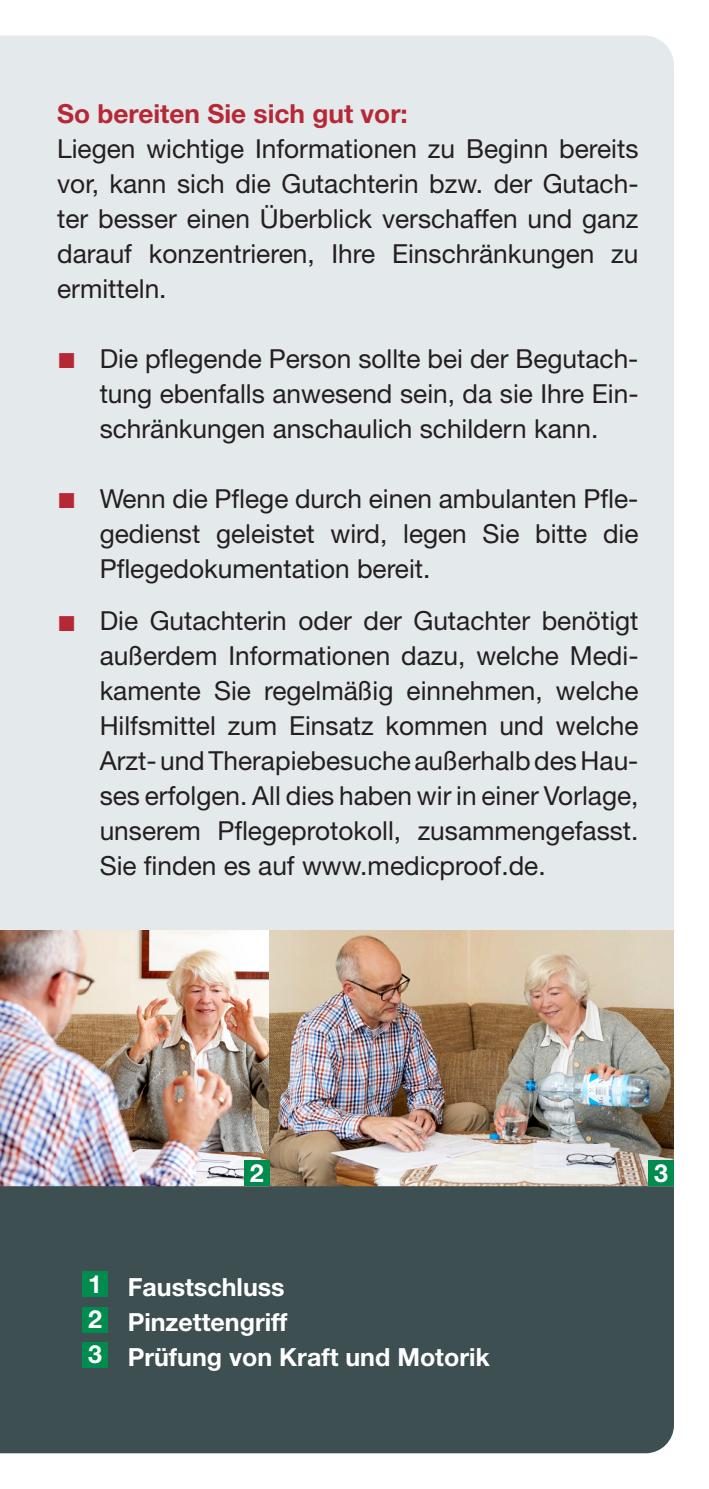
<style>
.page{position:relative;width:709px;height:1489px;background:#fff}
.page>*{position:absolute;margin:0;border:0;box-sizing:border-box;transform-origin:0 0}
.t1{font:26.25px/35px "Helvetica Neue LT Std";color:#231f20;text-align:justify}
.t2{font:700 26.25px "Helvetica Neue LT Std";color:#b72837}
.t3{font:700 25px/35px "Helvetica Neue LT Std";color:#fff}
.s1{font-family:"Arial";font-weight:900;font-size:32.25px;color:#b72837}
</style>
<div class="page">
<div style="left:0;top:35px;width:674px;height:895px;background:#e4e9eb"></div>
<img style="left:0;top:930px;width:674px;height:256px">
<div style="left:0;top:1186px;width:674px;height:267px;background:#3d4f51"></div>
<div style="left:244px;top:1160px;width:26px;height:26px;background:#008c4e"></div>
<div style="left:82px;top:1270px;width:26px;height:26px;background:#008c4e"></div>
<div style="left:82px;top:1306px;width:26px;height:26px;background:#008c4e"></div>
<div style="left:82px;top:1341px;width:26px;height:26px;background:#008c4e"></div>
<div style="left:648px;top:1160px;width:26px;height:26px;background:#008c4e"></div>
<p class="t2" style="left:57px;top:97px;width:352px">So bereiten Sie sich gut vor:</p>
<p class="t1" style="left:57px;top:130px;width:583px">Liegen wichtige Informationen zu Beginn bereits vor, kann sich die Gutachterin bzw. der Gutach&shy;ter besser einen Überblick verschaffen und ganz darauf konzentrieren, Ihre Einschränkungen zu ermitteln.</p>
<p class="t1" style="left:100px;top:340px;width:540px;text-indent:-43px"><span class="s1">■</span> Die pflegende Person sollte bei der Begutach&shy;tung ebenfalls anwesend sein, da sie Ihre Ein&shy;schränkungen anschaulich schildern kann.</p>
<p class="t1" style="left:100px;top:480px;width:540px;text-indent:-43px"><span class="s1">■</span> Wenn die Pflege durch einen ambulanten Pfle&shy;gedienst geleistet wird, legen Sie bitte die Pflegedokumentation bereit.</p>
<p class="t1" style="left:100px;top:603px;width:540px;text-indent:-43px"><span class="s1">■</span> Die Gutachterin oder der Gutachter benötigt außerdem Informationen dazu, welche Medi&shy;kamente Sie regelmäßig einnehmen, welche Hilfsmittel zum Einsatz kommen und welche Arzt- und Therapiebesuche außerhalb des Hau&shy;ses erfolgen. All dies haben wir in einer Vorlage, unserem Pflegeprotokoll, zusammengefasst.<br>Sie finden es auf www.medicproof.de.</p>
<p class="t3" style="left:250px;top:1155px;width:15px">2</p>
<p class="t3" style="left:88px;top:1265px;width:15px;text-align:justify">1<br>2<br>3</p>
<p class="t3" style="left:128px;top:1268px;width:364px">Faustschluss<br>Pinzettengriff<br>Prüfung von Kraft und Motorik</p>
<p class="t3" style="left:654px;top:1155px;width:15px">3</p>
</div>
